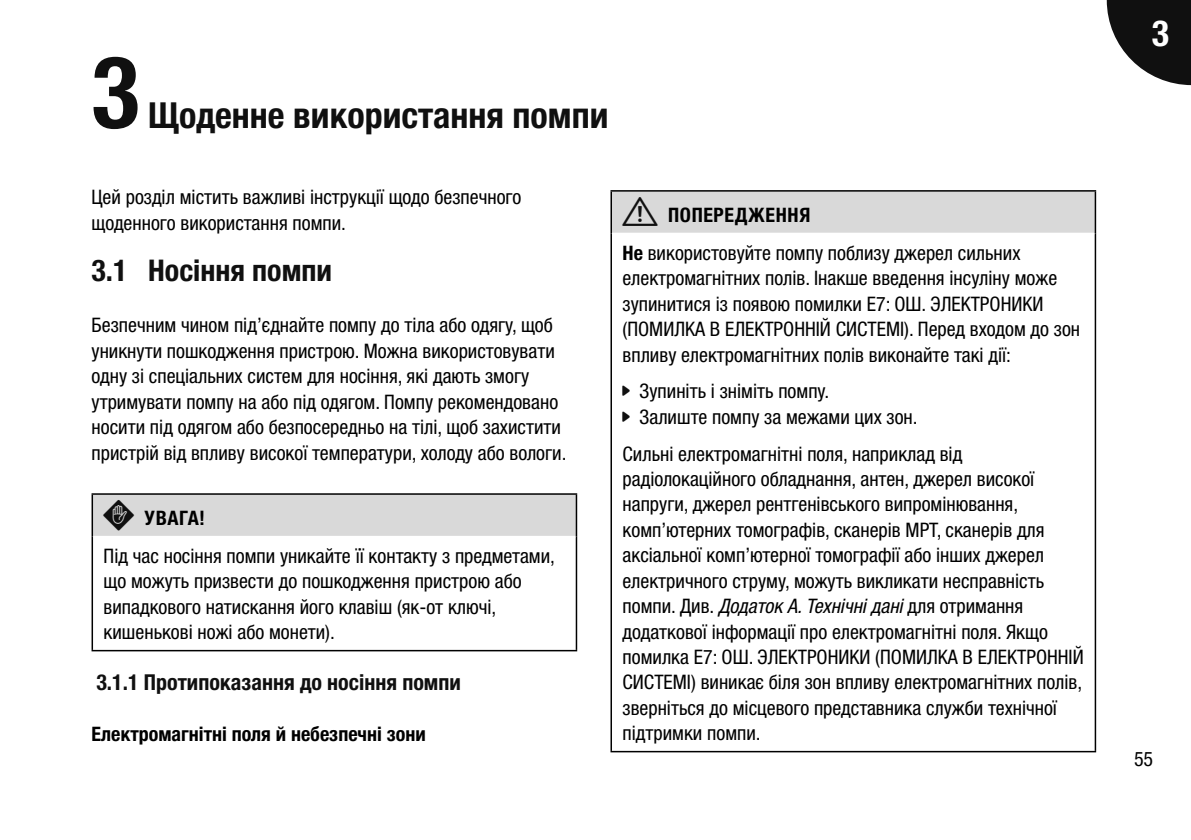
<style>
.page{position:relative;width:1191px;height:840px;background:#fff}
.page>*{position:absolute;margin:0;border:0;box-sizing:border-box;transform-origin:0 0}
.t1{font:700 condensed 100px "Helvetica Neue LTW1 G";color:#101010}
.t2{font:700 condensed 36px "Helvetica Neue LTW1 G";color:#101010}
.t3{font:700 condensed 36px "Helvetica Neue LTW1 G";color:#fff}
.t4{font:700 condensed 30px "Helvetica Neue LTW1 G";color:#101010}
.t5{font:700 condensed 22px "Helvetica Neue LTW1 G";color:#101010}
.t6{font:condensed 20px/25.4px "Helvetica Neue LTW1 G";color:#000}
.t7{font:700 condensed 20px "Helvetica Neue LTW1 G";color:#000}
.s1{font-family:"Labeling Font V";font-stretch:normal;font-size:28px;color:#101010}
.s2{font-weight:700}
.s3{font-family:"Labeling Font V";font-stretch:normal;color:#101010}
.s4{font-style:italic}
</style>
<div class="page">
<div style="left:92px;top:493px;width:484px;height:43px;background:#d9d9d9"></div>
<hr style="left:92px;top:536px;width:1px;height:113px;background:#000">
<hr style="left:575px;top:536px;width:2px;height:113px;background:#000">
<hr style="left:92px;top:649px;width:485px;height:2px;background:#000">
<hr style="left:93px;top:535px;width:482px;height:2px;background:#fff">
<hr style="left:92px;top:493px;width:485px;height:1px;background:#000">
<hr style="left:92px;top:494px;width:1px;height:42px;background:#000">
<hr style="left:575px;top:494px;width:2px;height:42px;background:#000">
<div style="left:611px;top:191px;width:484px;height:42px;background:#d9d9d9"></div>
<hr style="left:610px;top:233px;width:2px;height:517px;background:#000">
<hr style="left:1094px;top:233px;width:2px;height:517px;background:#000">
<hr style="left:610px;top:750px;width:486px;height:2px;background:#000">
<hr style="left:612px;top:232px;width:482px;height:2px;background:#fff">
<hr style="left:610px;top:190px;width:486px;height:1px;background:#000">
<hr style="left:610px;top:191px;width:2px;height:42px;background:#000">
<hr style="left:1094px;top:191px;width:2px;height:42px;background:#000">
<svg style="left:1106px;top:0;width:85px;height:85px"></svg>
<h1 class="t1" style="left:92px;top:32px;width:49px">3</h1>
<h2 class="t2" style="left:148px;top:93px;width:461px">Щоденне використання помпи</h2>
<p class="t6" style="left:92px;top:184px;width:431px">Цей розділ містить важливі інструкції щодо безпечного щоденного використання помпи.</p>
<h3 class="t4" style="left:92px;top:252px;width:242px">3.1 Носіння помпи</h3>
<p class="t6" style="left:92px;top:312px;width:476px">Безпечним чином під’єднайте помпу до тіла або одягу, щоб уникнути пошкодження пристрою. Можна використовувати одну зі спеціальних систем для носіння, які дають змогу утримувати помпу на або під одягом. Помпу рекомендовано носити під одягом або безпосередньо на тілі, щоб захистити пристрій від впливу високої температури, холоду або вологи.</p>
<p class="t6" style="left:104px;top:499px;width:453px;line-height:37.8px"><span class="s1">c</span> <span class="s2">УВАГА!<br></span>Під час носіння помпи уникайте її контакту з предметами,</p>
<p class="t6" style="left:104px;top:568px;width:419px">що можуть призвести до пошкодження пристрою або випадкового натискання його клавіш (як-от ключі, кишенькові ножі або монети).</p>
<p class="t5" style="left:96px;top:668px;width:366px">3.1.1 Протипоказання до носіння помпи</p>
<p class="t7" style="left:92px;top:721px;width:336px">Електромагнітні поля й небезпечні зони</p>
<p class="t6" style="left:622px;top:196px;width:399px;line-height:37.8px"><span class="s1">w</span> <span class="s2">ПОПЕРЕДЖЕННЯ<br>Не</span> використовуйте помпу поблизу джерел сильних</p>
<p class="t6" style="left:622px;top:265px;width:459px">електромагнітних полів. Інакше введення інсуліну може зупинитися із появою помилки Е7: ОШ. ЭЛЕКТРОНИКИ (ПОМИЛКА В ЕЛЕКТРОННІЙ СИСТЕМІ). Перед входом до зон впливу електромагнітних полів виконайте такі дії:</p>
<p class="t6" style="left:622px;top:378px;width:296px"><span class="s3">j</span> Зупиніть і зніміть помпу.<br><span class="s3">j</span> Залиште помпу за межами цих зон.</p>
<p class="t6" style="left:622px;top:440px;width:462px">Сильні електромагнітні поля, наприклад від радіолокаційного обладнання, антен, джерел високої напруги, джерел рентгенівського випромінювання, комп’ютерних томографів, сканерів МРТ, сканерів для аксіальної комп’ютерної томографії або інших джерел електричного струму, можуть викликати несправність помпи. Див. <span class="s4">Додаток A. Технічні дані</span> для отримання додаткової інформації про електромагнітні поля. Якщо помилка Е7: ОШ. ЭЛЕКТРОНИКИ (ПОМИЛКА В ЕЛЕКТРОННІЙ СИСТЕМІ) виникає біля зон впливу електромагнітних полів, зверніться до місцевого представника служби технічної підтримки помпи.</p>
<h2 class="t3" style="left:1151px;top:11px;width:19px">3</h2>
<p class="t6" style="left:1134px;top:746px;width:21px">55</p>
</div>
